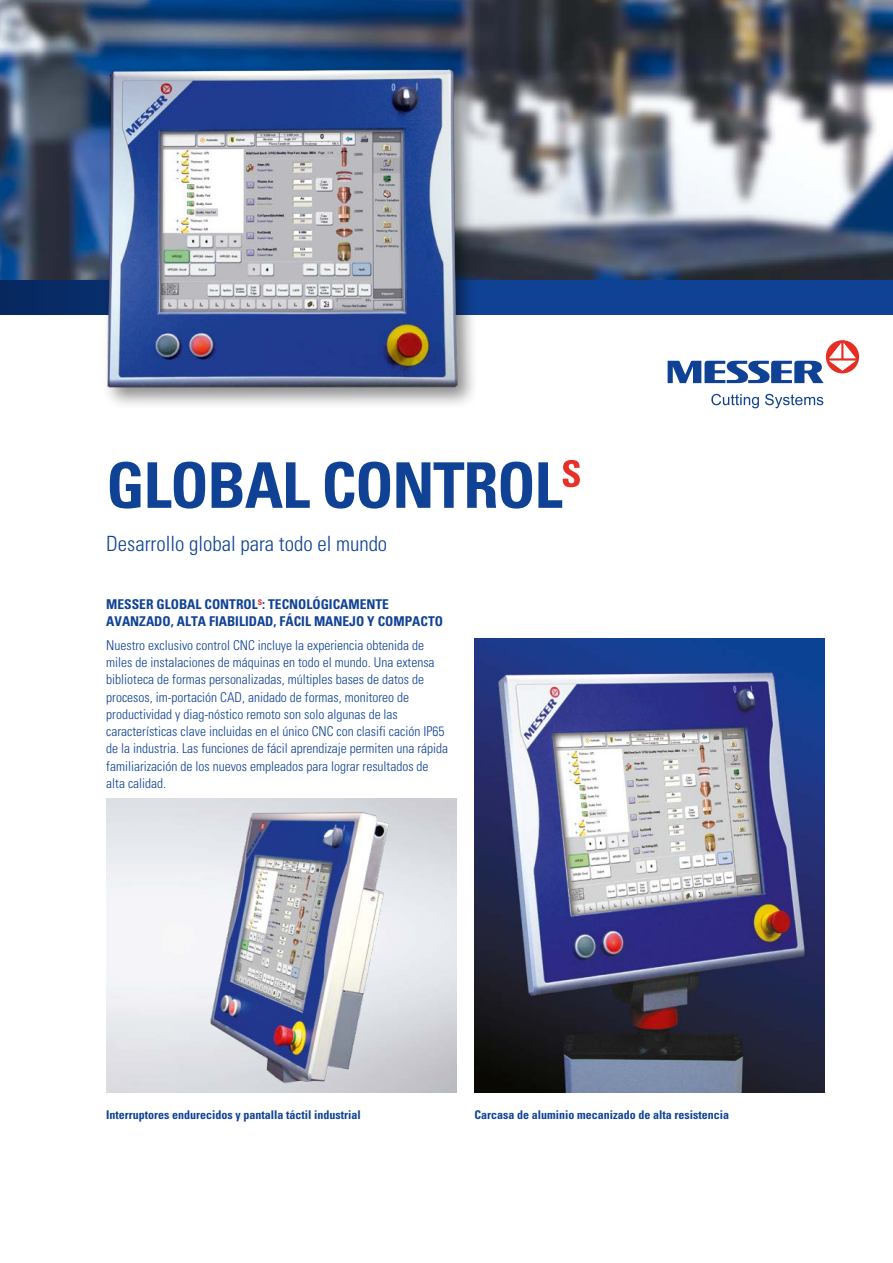
<style>
.page{position:relative;width:893px;height:1263px;background:#fff}
.page>*{position:absolute;margin:0;border:0;box-sizing:border-box;transform-origin:0 0}
.t1{font:700 condensed 63px "Univers";letter-spacing:-.02em;color:#0f4295}
.t2{font:300 condensed 21px "Univers LT Std";color:#0f4295}
.t3{font:300 condensed 13.5px/17.2px "Univers LT Std";color:#0f4295}
.t4{font:700 condensed 13.5px "Univers LT Std";color:#0f4295}
.t5{font:700 condensed 13.5px "Univers";color:#0f4295}
.t6{font:700 condensed 12px "Univers LT Std";color:#0f4295}
.s1{font-family:"Univers LT Std"}
</style>
<div class="page">
<svg style="left:668px;top:340px;width:191px;height:43px"></svg>
<svg style="left:711px;top:394px;width:48px;height:14px"></svg>
<svg style="left:765px;top:394px;width:58px;height:14px"></svg>
<img style="left:475px;top:639px;width:350px;height:453px">
<img style="left:189px;top:798px;width:220px;height:294px">
<img style="left:0;top:0;width:893px;height:281px">
<svg style="left:0;top:281px;width:893px;height:34px;background:#0d3d8b"></svg>
<div style="left:102px;top:64px;width:377px;height:346px;background:#000;opacity:.45"></div>
<img style="left:102px;top:66px;width:356px;height:322px">
<h1 class="t1" style="left:106px;top:447px;width:477px">GLOBAL CONTROL<sup>S</sup></h1>
<h2 class="t2" style="left:106px;top:531px;width:282px">Desarrollo global para todo el mundo</h2>
<p class="t5" style="left:106px;top:596px;width:284px">MESSER GLOBAL CONTROL<sup>S</sup>: <span class="s1">TECNOLÓGICAMENTE</span></p>
<p class="t4" style="left:106px;top:612px;width:338px">AVANZADO, ALTA FIABILIDAD, FÁCIL MANEJO Y COMPACTO</p>
<p class="t3" style="left:106px;top:636px;width:343px">Nuestro exclusivo control CNC incluye la experiencia obtenida de miles de instalaciones de máquinas en todo el mundo. Una extensa biblioteca de formas personalizadas, múltiples bases de datos de procesos, im-portación CAD, anidado de formas, monitoreo de productividad y diag-nóstico remoto son solo algunas de las características clave incluidas en el único CNC con clasifi cación IP65 de la industria. Las funciones de fácil aprendizaje permiten una rápida familiarización de los nuevos empleados para lograr resultados de alta calidad.</p>
<p class="t6" style="left:106px;top:1107px;width:256px">Interruptores endurecidos y pantalla táctil industrial</p>
<p class="t6" style="left:475px;top:1107px;width:256px">Carcasa de aluminio mecanizado de alta resistencia</p>
</div>
